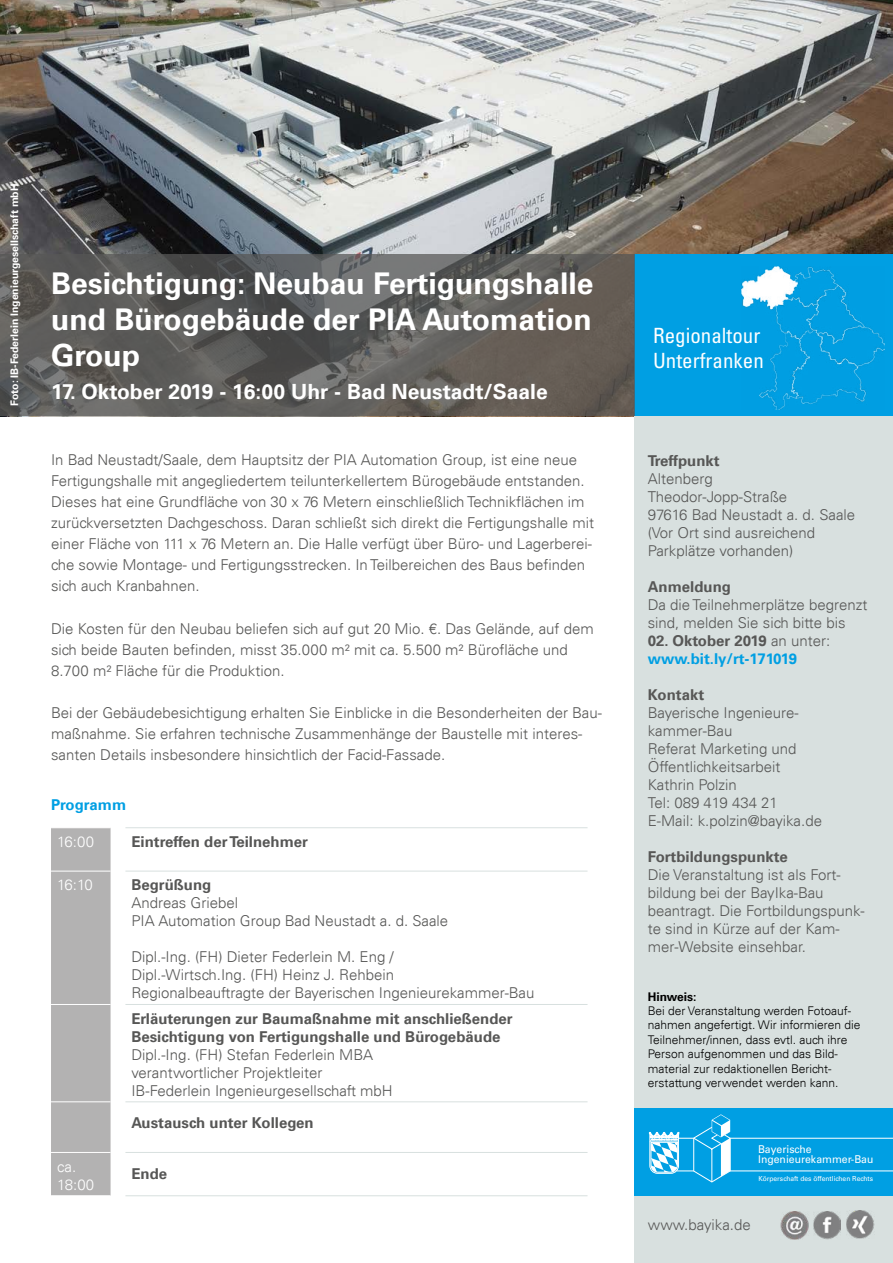
<style>
.page{position:relative;width:893px;height:1263px;background:#fff}
.page>*{position:absolute;margin:0;border:0;box-sizing:border-box;transform-origin:0 0}
.t1{font:700 30px/36px "Univers";color:#fff;text-align:justify}
.t2{font:700 21px "Univers";color:#fff}
.t3{font:condensed 21px/25.2px "Univers LT Std";color:#fff}
.t4{font:300 15px/18px "Univers";color:#575756}
.t5{font:700 15px/18px "Univers";color:#575756}
.t6{font:700 15px/18px "Univers";color:#009fe3}
.t7{font:300 15px/18px "Univers";letter-spacing:-.035em;color:#fff}
.t8{font:300 12px/14.4px "Univers";color:#000}
.t9{font:700 12px "Univers";color:#000}
.t10{font:10.8px/10.8px "Univers LT Std";color:#fff}
.t11{font:700 10.5px "Univers";color:#fff}
.t12{font:6.9px "Univers LT Std";color:#fff}
.s1{color:#575756}
.s2{font-weight:300;color:#575756}
</style>
<div class="page">
<img style="left:0;top:0;width:893px;height:255px">
<div style="left:634px;top:416px;width:259px;height:847px;background:#d8e0df"></div>
<img style="left:781px;top:1211px;width:28px;height:28px">
<img style="left:813px;top:1212px;width:27px;height:27px">
<img style="left:846px;top:1211px;width:28px;height:27px">
<div style="left:634px;top:1108px;width:259px;height:88px;background:#009fe3"></div>
<hr style="left:730px;top:1138px;width:163px;height:1px;background:#fff">
<hr style="left:730px;top:1171px;width:163px;height:1px;background:#fff">
<svg style="left:649px;top:1114px;width:81px;height:68px"></svg>
<div style="left:634px;top:255px;width:259px;height:161px;background:#009fe3"></div>
<img style="left:742px;top:266px;width:143px;height:143px">
<div style="left:51px;top:828px;width:60px;height:367px;background:#b3b2b2"></div>
<hr style="left:125px;top:827px;width:462px;height:1px;background:#d8e0df">
<hr style="left:125px;top:871px;width:462px;height:1px;background:#d8e0df">
<hr style="left:125px;top:1004px;width:462px;height:1px;background:#d8e0df">
<hr style="left:125px;top:1101px;width:462px;height:1px;background:#d8e0df">
<hr style="left:125px;top:1152px;width:462px;height:1px;background:#d8e0df">
<hr style="left:125px;top:1195px;width:462px;height:1px;background:#d8e0df">
<hr style="left:51px;top:871px;width:60px;height:1px;background:#fff">
<hr style="left:51px;top:1004px;width:60px;height:1px;background:#fff">
<hr style="left:51px;top:1101px;width:60px;height:1px;background:#fff">
<hr style="left:51px;top:1152px;width:60px;height:1px;background:#fff">
<svg style="left:0;top:255px;width:634px;height:161px;background:#5e5c5a"></svg>
<p class="t11" style="left:8px;top:406px;width:224px;rotate:-90deg">Foto: IB-Federlein Ingenieurgesellschaft mbH</p>
<h1 class="t1" style="left:51px;top:265px;width:544px">Besichtigung: Neubau Fertigungshalle und Bürogebäude der PIA Automation Group</h1>
<h2 class="t2" style="left:51px;top:379px;width:498px">17. Oktober 2019 - 16:00 Uhr - Bad Neustadt/Saale</h2>
<p class="t4" style="left:51px;top:450px;width:544px;line-height:21px">In Bad Neustadt/Saale, dem Hauptsitz der PIA Automation Group, ist eine neue Fertigungshalle mit angegliedertem teilunterkellertem Bürogebäude entstanden.<br>Dieses hat eine Grundfläche von 30 x 76 Metern einschließlich Technikflächen im zurückversetzten Dachgeschoss. Daran schließt sich direkt die Fertigungshalle mit einer Fläche von 111 x 76 Metern an. Die Halle verfügt über Büro- und Lagerberei&shy;che sowie Montage- und Fertigungsstrecken. In Teilbereichen des Baus befinden sich auch Kranbahnen.</p>
<p class="t4" style="left:51px;top:618px;width:544px;line-height:21px">Die Kosten für den Neubau beliefen sich auf gut 20 Mio. €. Das Gelände, auf dem sich beide Bauten befinden, misst 35.000 m² mit ca. 5.500 m² Bürofläche und<br>8.700 m² Fläche für die Produktion.</p>
<p class="t4" style="left:51px;top:702px;width:552px;line-height:21px">Bei der Gebäudebesichtigung erhalten Sie Einblicke in die Besonderheiten der Bau&shy;maßnahme. Sie erfahren technische Zusammenhänge der Baustelle mit interes&shy;santen Details insbesondere hinsichtlich der Facid-Fassade.</p>
<p class="t6" style="left:51px;top:796px;width:77px">Programm</p>
<p class="t7" style="left:57px;top:833px;width:39px">16:00</p>
<p class="t5" style="left:131px;top:833px;width:178px">Eintreffen der Teilnehmer</p>
<p class="t7" style="left:57px;top:876px;width:37px">16:10</p>
<p class="t5" style="left:131px;top:876px;width:82px">Begrüßung</p>
<p class="t4" style="left:131px;top:894px;width:318px">Andreas Griebel<br>PIA Automation Group Bad Neustadt a. d. Saale</p>
<p class="t4" style="left:131px;top:948px;width:404px">Dipl.-Ing. (FH) Dieter Federlein M. Eng /<br>Dipl.-Wirtsch.Ing. (FH) Heinz J. Rehbein<br>Regionalbeauftragte der Bayerischen Ingenieurekammer-Bau</p>
<p class="t5" style="left:131px;top:1010px;width:383px">Erläuterungen zur Baumaßnahme mit anschließender<br>Besichtigung von Fertigungshalle und Bürogebäude</p>
<p class="t4" style="left:131px;top:1045px;width:263px">Dipl.-Ing. (FH) Stefan Federlein MBA verantwortlicher Projektleiter<br>IB-Federlein Ingenieurgesellschaft mbH</p>
<p class="t5" style="left:131px;top:1114px;width:184px">Austausch unter Kollegen</p>
<p class="t7" style="left:57px;top:1157px;width:39px">ca.<br>18:00</p>
<p class="t5" style="left:131px;top:1165px;width:37px">Ende</p>
<h2 class="t3" style="left:653px;top:322px;width:112px">Regionaltour<br>Unterfranken</h2>
<p class="t5" style="left:648px;top:451px;width:73px">Treffpunkt</p>
<p class="t4" style="left:648px;top:469px;width:209px">Altenberg<br>Theodor-Jopp-Straße<br>97616 Bad Neustadt a. d. Saale (Vor Ort sind ausreichend<br>Parkplätze vorhanden)</p>
<p class="t5" style="left:648px;top:577px;width:85px">Anmeldung</p>
<p class="t4" style="left:648px;top:595px;width:221px">Da die Teilnehmerplätze begrenzt sind, melden Sie sich bitte bis</p>
<p class="t6" style="left:648px;top:631px;width:184px"><span class="s1">02. Oktober 2019</span> <span class="s2">an unter: </span>www.bit.ly/rt-171019</p>
<p class="t5" style="left:648px;top:685px;width:58px">Kontakt</p>
<p class="t4" style="left:648px;top:703px;width:176px">Bayerische Ingenieure&shy;kammer-Bau<br>Referat Marketing und<br>Öffentlichkeitsarbeit<br>Kathrin Polzin<br>Tel: 089 419 434 21<br>E-Mail: k.polzin@bayika.de</p>
<p class="t5" style="left:648px;top:847px;width:141px">Fortbildungspunkte</p>
<p class="t4" style="left:648px;top:865px;width:218px">Die Veranstaltung ist als Fort&shy;bildung bei der BayIka-Bau beantragt. Die Fortbildungspunk&shy;te sind in Kürze auf der Kam&shy;mer-Website einsehbar.</p>
<p class="t9" style="left:648px;top:989px;width:50px">Hinweis:</p>
<p class="t8" style="left:648px;top:1003px;width:214px">Bei der Veranstaltung werden Fotoauf&shy;nahmen angefertigt. Wir informieren die Teilnehmer/innen, dass evtl. auch ihre Person aufgenommen und das Bild&shy;material zur redaktionellen Bericht&shy;erstattung verwendet werden kann.</p>
<p class="t10" style="left:758px;top:1143px;width:117px">Bayerische<br>Ingenieurekammer-Bau</p>
<p class="t12" style="left:758px;top:1174px;width:116px">Körperschaft des öffentlichen Rechts</p>
<p class="t4" style="left:648px;top:1216px;width:104px">www.bayika.de</p>
</div>
